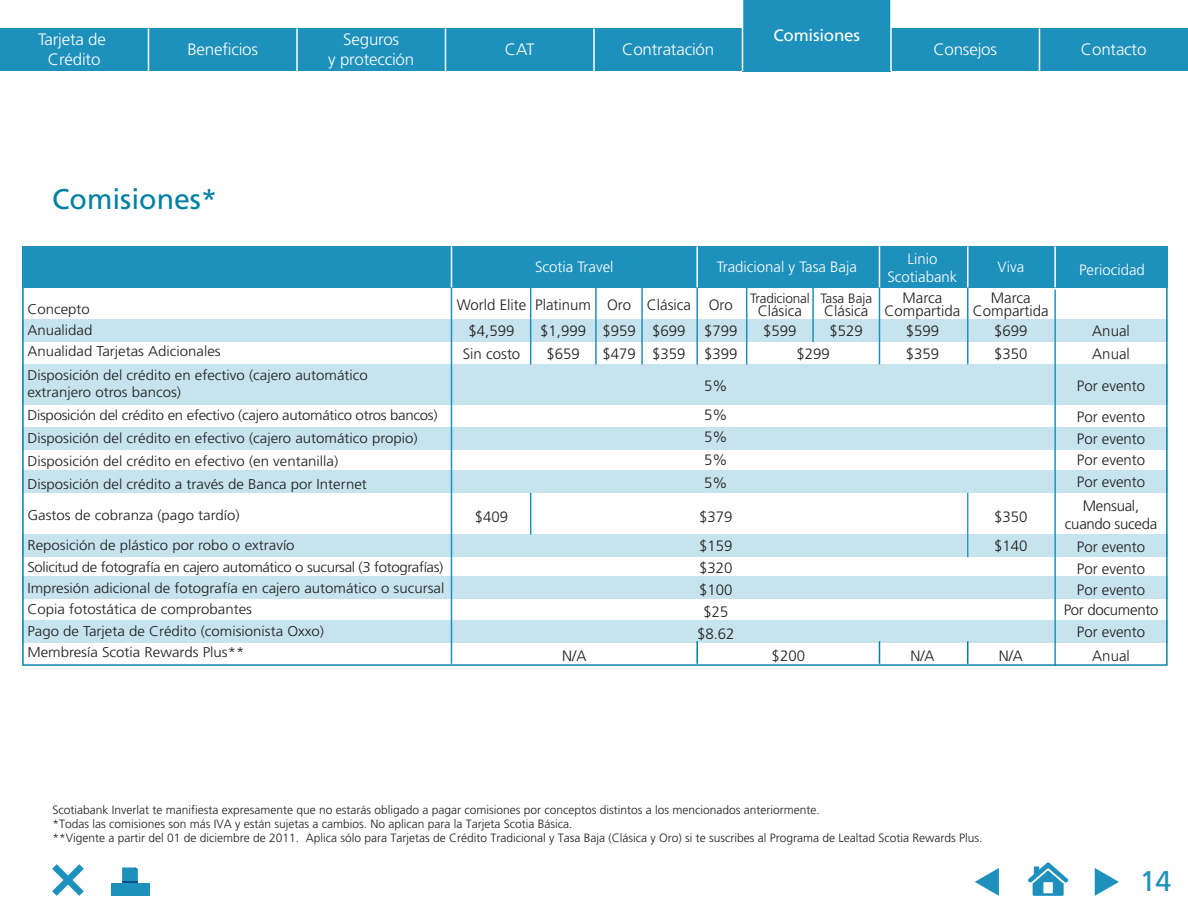
<style>
.page{position:relative;width:1188px;height:918px;background:#fff}
.page>*{position:absolute;margin:0;border:0;box-sizing:border-box;transform-origin:0 0}
.t1{font:28.5px "Frutiger";color:#0080a3}
.t2{font:28.5px "Frutiger";color:#1d90bc}
.t3{font:300 16.5px/19.8px "Frutiger";letter-spacing:-.01em;color:#fff;text-align:center}
.t4{font:16.5px "Frutiger";letter-spacing:-.01em;color:#fff}
.t5{font:300 15px/13.5px "Frutiger";color:#1d1d1b;text-align:center}
.t6{font:300 15px/18px "Frutiger";color:#fff;text-align:center}
.t7{font:300 15px/23.2px "Frutiger";letter-spacing:-.02em;color:#1d1d1b;text-align:center}
.t8{font:300 14.1px/21.5px "Frutiger";color:#1d1d1b;scale:1.06 1}
.t9{font:300 13.5px "Frutiger";letter-spacing:-.01em;color:#1d1d1b}
.t10{font:300 12px/14.4px "Frutiger";color:#1d1d1b}
</style>
<div class="page">
<div style="left:0;top:29px;width:148px;height:42px;background:#1d90bc"></div>
<div style="left:148px;top:29px;width:149px;height:42px;background:#1d90bc"></div>
<div style="left:297px;top:29px;width:149px;height:42px;background:#1d90bc"></div>
<div style="left:446px;top:29px;width:148px;height:42px;background:#1d90bc"></div>
<div style="left:594px;top:29px;width:148px;height:42px;background:#1d90bc"></div>
<div style="left:742px;top:0;width:149px;height:71px;background:#1d90bc"></div>
<div style="left:891px;top:29px;width:149px;height:42px;background:#1d90bc"></div>
<div style="left:1040px;top:29px;width:148px;height:42px;background:#1d90bc"></div>
<hr style="left:148px;top:29px;width:1px;height:42px;background:#fff">
<hr style="left:296px;top:29px;width:2px;height:42px;background:#fff">
<hr style="left:445px;top:29px;width:1px;height:42px;background:#fff">
<hr style="left:593px;top:29px;width:2px;height:42px;background:#fff">
<hr style="left:742px;top:0;width:1px;height:71px;background:#fff">
<hr style="left:890px;top:0;width:2px;height:71px;background:#fff">
<hr style="left:1039px;top:29px;width:1px;height:42px;background:#fff">
<svg style="left:1095px;top:868px;width:24px;height:28px"></svg>
<svg style="left:975px;top:868px;width:24px;height:28px"></svg>
<div style="left:111px;top:883px;width:38px;height:13px;background:#1d90bc"></div>
<svg style="left:122px;top:867px;width:16px;height:16px"></svg>
<svg style="left:52px;top:864px;width:32px;height:32px"></svg>
<svg style="left:1028px;top:862px;width:40px;height:34px"></svg>
<svg style="left:22px;top:287px;width:1146px;height:379px"></svg>
<div style="left:22px;top:246px;width:1146px;height:41px;background:#1d90bc"></div>
<hr style="left:696px;top:246px;width:2px;height:41px;background:#fff">
<hr style="left:879px;top:246px;width:1px;height:41px;background:#fff">
<hr style="left:967px;top:287px;width:1px;height:77px;background:#1d90bc">
<hr style="left:967px;top:246px;width:1px;height:41px;background:#fff">
<hr style="left:451px;top:246px;width:1px;height:41px;background:#fff">
<hr style="left:1054px;top:246px;width:2px;height:41px;background:#fff">
<svg style="left:967px;top:641px;width:1px;height:23px"></svg>
<svg style="left:879px;top:641px;width:1px;height:23px"></svg>
<hr style="left:696px;top:641px;width:2px;height:23px;background:#0080a4">
<hr style="left:812px;top:287px;width:2px;height:55px;background:#1d90bc">
<hr style="left:530px;top:493px;width:1px;height:42px;background:#1d90bc">
<hr style="left:967px;top:493px;width:1px;height:64px;background:#1d90bc">
<svg style="left:704px;top:606px;width:23px;height:13px"></svg>
<p class="t4" style="left:773px;top:25px;width:88px">Comisiones</p>
<p class="t3" style="left:38px;top:29px;width:69px">Tarjeta de<br>Crédito</p>
<p class="t3" style="left:187px;top:39px;width:72px">Beneficios</p>
<p class="t3" style="left:622px;top:39px;width:94px">Contratación</p>
<p class="t3" style="left:328px;top:29px;width:88px">Seguros<br>y protección</p>
<p class="t3" style="left:933px;top:39px;width:65px">Consejos</p>
<p class="t3" style="left:1081px;top:39px;width:67px">Contacto</p>
<p class="t3" style="left:505px;top:39px;width:31px">CAT</p>
<h1 class="t1" style="left:52px;top:182px;width:166px">Comisiones*</h1>
<p class="t8" style="left:27px;top:298px;width:184px">Concepto<br>Anualidad<br>Anualidad Tarjetas Adicionales</p>
<p class="t8" style="left:27px;top:367px;width:323px;line-height:17px">Disposición del crédito en efectivo (cajero automático extranjero otros bancos)</p>
<p class="t8" style="left:27px;top:404px;width:389px;line-height:23px">Disposición del crédito en efectivo (cajero automático otros bancos)<br>Disposición del crédito en efectivo (cajero automático propio)<br>Disposición del crédito en efectivo (en ventanilla)<br>Disposición del crédito a través de Banca por Internet</p>
<p class="t8" style="left:27px;top:499px;width:254px;line-height:30.5px">Gastos de cobranza (pago tardío)<br>Reposición de plástico por robo o extravío</p>
<p class="t8" style="left:27px;top:556px;width:395px">Solicitud de fotografía en cajero automático o sucursal (3 fotografías)<br>Impresión adicional de fotografía en cajero automático o sucursal Copia fotostática de comprobantes<br>Pago de Tarjeta de Crédito (comisionista Oxxo)<br>Membresía Scotia Rewards Plus**</p>
<p class="t6" style="left:717px;top:258px;width:142px">Tradicional y Tasa Baja</p>
<p class="t6" style="left:887px;top:250px;width:72px">Linio<br>Scotiabank</p>
<p class="t6" style="left:535px;top:258px;width:80px">Scotia Travel</p>
<p class="t6" style="left:997px;top:258px;width:28px">Viva</p>
<p class="t6" style="left:1079px;top:261px;width:67px">Periocidad</p>
<p class="t5" style="left:457px;top:298px;width:236px">World Elite Platinum Oro Clásica</p>
<p class="t5" style="left:884px;top:291px;width:77px">Marca<br>Compartida</p>
<p class="t5" style="left:973px;top:291px;width:77px">Marca<br>Compartida</p>
<p class="t9" style="left:750px;top:291px;width:61px">Tradicional</p>
<p class="t5" style="left:758px;top:304px;width:46px">Clásica</p>
<p class="t9" style="left:820px;top:291px;width:53px">Tasa Baja</p>
<p class="t5" style="left:824px;top:301px;width:46px;line-height:19.6px">Clásica $529</p>
<p class="t5" style="left:709px;top:298px;width:25px">Oro</p>
<p class="t5" style="left:469px;top:324px;width:47px">$4,599</p>
<p class="t5" style="left:540px;top:324px;width:199px">$1,999 $959 $699 $799</p>
<p class="t5" style="left:763px;top:324px;width:35px">$599</p>
<p class="t5" style="left:906px;top:324px;width:35px">$599</p>
<p class="t5" style="left:994px;top:324px;width:35px">$699</p>
<p class="t5" style="left:463px;top:347px;width:59px">Sin costo</p>
<p class="t5" style="left:546px;top:347px;width:35px">$659</p>
<p class="t5" style="left:602px;top:347px;width:35px">$479</p>
<p class="t5" style="left:704px;top:372px;width:25px;line-height:28.7px;text-align:left">5%<br>5%</p>
<p class="t5" style="left:704px;top:426px;width:25px;line-height:23px;text-align:justify">5% 5% 5%</p>
<p class="t5" style="left:475px;top:510px;width:35px">$409</p>
<p class="t5" style="left:699px;top:510px;width:35px">$379</p>
<p class="t5" style="left:994px;top:510px;width:35px">$350</p>
<p class="t5" style="left:699px;top:539px;width:35px">$159</p>
<p class="t5" style="left:994px;top:539px;width:35px">$140</p>
<p class="t5" style="left:699px;top:557px;width:35px;line-height:21.5px;text-align:left">$320 $100</p>
<p class="t5" style="left:697px;top:627px;width:39px">$8.62</p>
<p class="t5" style="left:1092px;top:324px;width:39px">Anual</p>
<p class="t5" style="left:906px;top:347px;width:35px">$359</p>
<p class="t5" style="left:994px;top:347px;width:35px">$350</p>
<p class="t5" style="left:652px;top:347px;width:87px">$359 $399</p>
<p class="t5" style="left:796px;top:347px;width:35px">$299</p>
<p class="t5" style="left:1092px;top:347px;width:39px">Anual</p>
<p class="t5" style="left:1077px;top:371px;width:70px;line-height:30.2px;text-align:left">Por evento<br>Por evento</p>
<p class="t5" style="left:1077px;top:428px;width:70px;line-height:20.9px;text-align:left">Por evento<br>Por evento</p>
<p class="t5" style="left:1077px;top:470px;width:70px;line-height:24px">Por evento<br>Mensual,</p>
<p class="t7" style="left:1065px;top:512px;width:94px">cuando suceda<br>Por evento</p>
<p class="t5" style="left:1077px;top:558px;width:70px;line-height:21.6px;text-align:left">Por evento<br>Por evento</p>
<p class="t5" style="left:1077px;top:619px;width:70px;line-height:24.5px">Por evento<br>Anual</p>
<p class="t7" style="left:1064px;top:598px;width:96px">Por documento</p>
<p class="t5" style="left:562px;top:649px;width:26px">N/A</p>
<p class="t5" style="left:772px;top:649px;width:35px">$200</p>
<p class="t5" style="left:910px;top:649px;width:26px">N/A</p>
<p class="t5" style="left:999px;top:649px;width:26px">N/A</p>
<p class="t10" style="left:52px;top:802px;width:932px">Scotiabank Inverlat te manifiesta expresamente que no estarás obligado a pagar comisiones por conceptos distintos a los mencionados anteriormente.<br>*Todas las comisiones son más IVA y están sujetas a cambios. No aplican para la Tarjeta Scotia Básica.<br>**Vigente a partir del 01 de diciembre de 2011. Aplica sólo para Tarjetas de Crédito Tradicional y Tasa Baja (Clásica y Oro) si te suscribes al Programa de Lealtad Scotia Rewards Plus.</p>
<h1 class="t2" style="left:1140px;top:864px;width:33px">14</h1>
</div>
